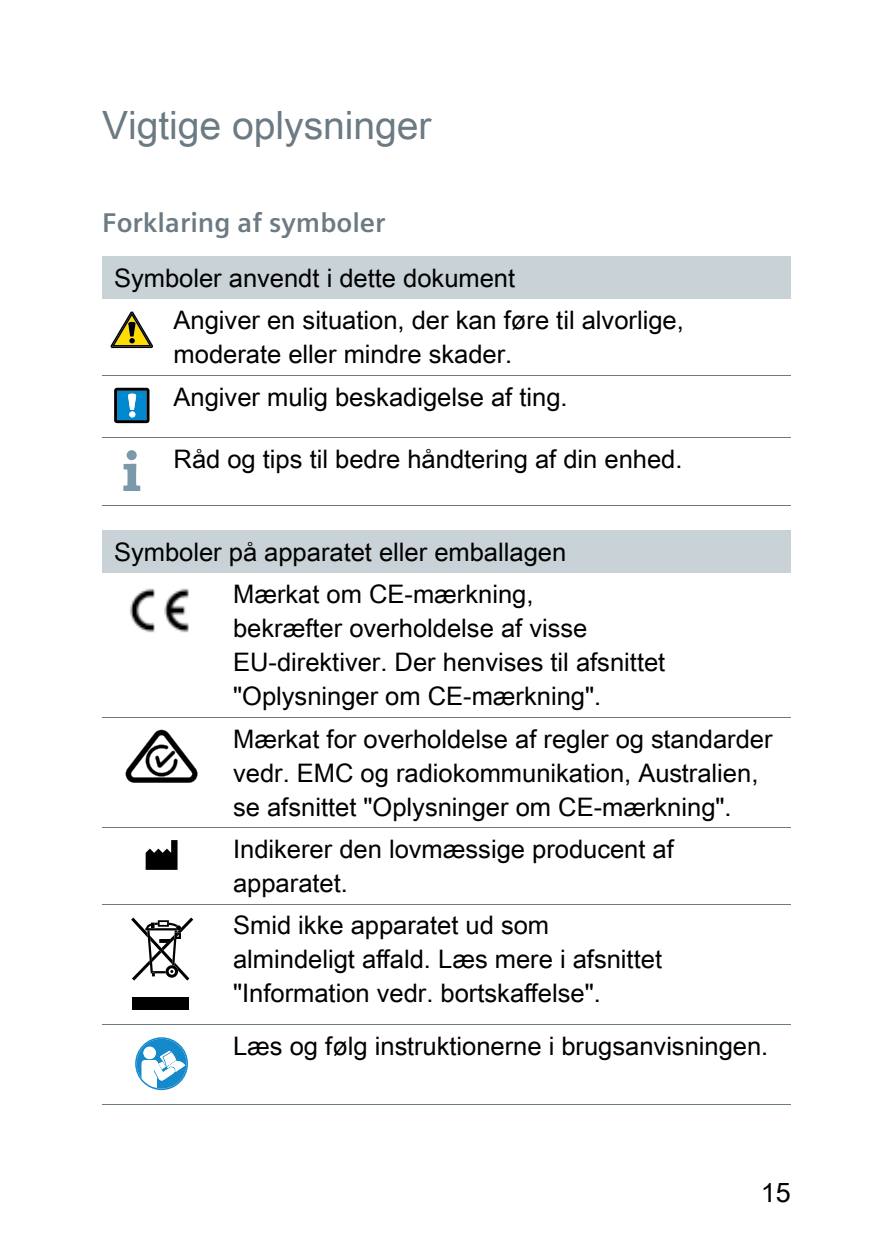
<style>
.page{position:relative;width:893px;height:1259px;background:#fff}
.page>*{position:absolute;margin:0;border:0;box-sizing:border-box;transform-origin:0 0}
.t1{font:39px "Arial Unicode MS";color:#6b7a83}
.t2{font:700 27px "Siemens Sans Global";color:#6b7a83}
.t3{font:27px "Arial Unicode MS";color:#000}
.t4{font:25.5px/33.9px "Arial Unicode MS";color:#000}
</style>
<div class="page">
<div style="left:102px;top:257px;width:689px;height:42px;background:#c9d2d7"></div>
<hr style="left:102px;top:375px;width:60px;height:1px;background:#6b7a83">
<hr style="left:162px;top:375px;width:629px;height:1px;background:#6b7a83">
<hr style="left:102px;top:437px;width:60px;height:1px;background:#6b7a83">
<hr style="left:102px;top:505px;width:60px;height:1px;background:#6b7a83">
<hr style="left:162px;top:437px;width:629px;height:1px;background:#6b7a83">
<hr style="left:162px;top:505px;width:629px;height:1px;background:#6b7a83">
<svg style="left:111px;top:312px;width:42px;height:36px"></svg>
<svg style="left:114px;top:388px;width:35px;height:35px"></svg>
<svg style="left:123px;top:464px;width:17px;height:27px"></svg>
<div style="left:127px;top:450px;width:10px;height:10px;background:#7b9aa9;border-radius:50%"></div>
<div style="left:102px;top:531px;width:689px;height:42px;background:#c9d2d7"></div>
<hr style="left:102px;top:717px;width:119px;height:1px;background:#6b7a83">
<hr style="left:221px;top:717px;width:570px;height:1px;background:#6b7a83">
<hr style="left:102px;top:827px;width:119px;height:1px;background:#6b7a83">
<hr style="left:221px;top:827px;width:570px;height:1px;background:#6b7a83">
<hr style="left:102px;top:903px;width:119px;height:1px;background:#6b7a83">
<hr style="left:221px;top:903px;width:570px;height:1px;background:#6b7a83">
<hr style="left:102px;top:1024px;width:119px;height:1px;background:#6b7a83">
<hr style="left:102px;top:1104px;width:119px;height:1px;background:#6b7a83">
<hr style="left:221px;top:1024px;width:570px;height:1px;background:#6b7a83">
<hr style="left:221px;top:1104px;width:570px;height:1px;background:#6b7a83">
<img style="left:129px;top:588px;width:60px;height:45px">
<svg style="left:126px;top:730px;width:72px;height:53px"></svg>
<svg style="left:146px;top:840px;width:32px;height:30px"></svg>
<div style="left:132px;top:997px;width:56px;height:13px;background:#000"></div>
<svg style="left:131px;top:917px;width:62px;height:63px"></svg>
<svg style="left:135px;top:1037px;width:53px;height:53px"></svg>
<h1 class="t1" style="left:102px;top:96px;width:331px">Vigtige oplysninger</h1>
<p class="t2" style="left:102px;top:202px;width:285px">Forklaring af symboler</p>
<p class="t4" style="left:174px;top:256px;width:512px;line-height:42.3px;text-indent:-60px">Symboler anvendt i dette dokument<br>Angiver en situation, der kan føre til alvorlige,</p>
<p class="t4" style="left:174px;top:333px;width:396px;line-height:42.3px">moderate eller mindre skader.<br>Angiver mulig beskadigelse af ting.</p>
<p class="t4" style="left:174px;top:441px;width:510px">Råd og tips til bedre håndtering af din enhed.</p>
<p class="t4" style="left:233px;top:530px;width:335px;line-height:42.3px;text-indent:-119px">Symboler på apparatet eller emballagen<br>Mærkat om CE-mærkning,</p>
<p class="t4" style="left:233px;top:611px;width:434px">bekræfter overholdelse af visse<br>EU-direktiver. Der henvises til afsnittet "Oplysninger om CE-mærkning".</p>
<p class="t4" style="left:233px;top:721px;width:541px">Mærkat for overholdelse af regler og standarder vedr. EMC og radiokommunikation, Australien, se afsnittet "Oplysninger om CE-mærkning".</p>
<p class="t4" style="left:233px;top:831px;width:442px">Indikerer den lovmæssige producent af apparatet.</p>
<p class="t4" style="left:233px;top:908px;width:430px">Smid ikke apparatet ud som almindeligt affald. Læs mere i afsnittet "Information vedr. bortskaffelse".</p>
<p class="t4" style="left:233px;top:1028px;width:537px">Læs og følg instruktionerne i brugsanvisningen.</p>
<p class="t3" style="left:761px;top:1172px;width:32px">15</p>
</div>
